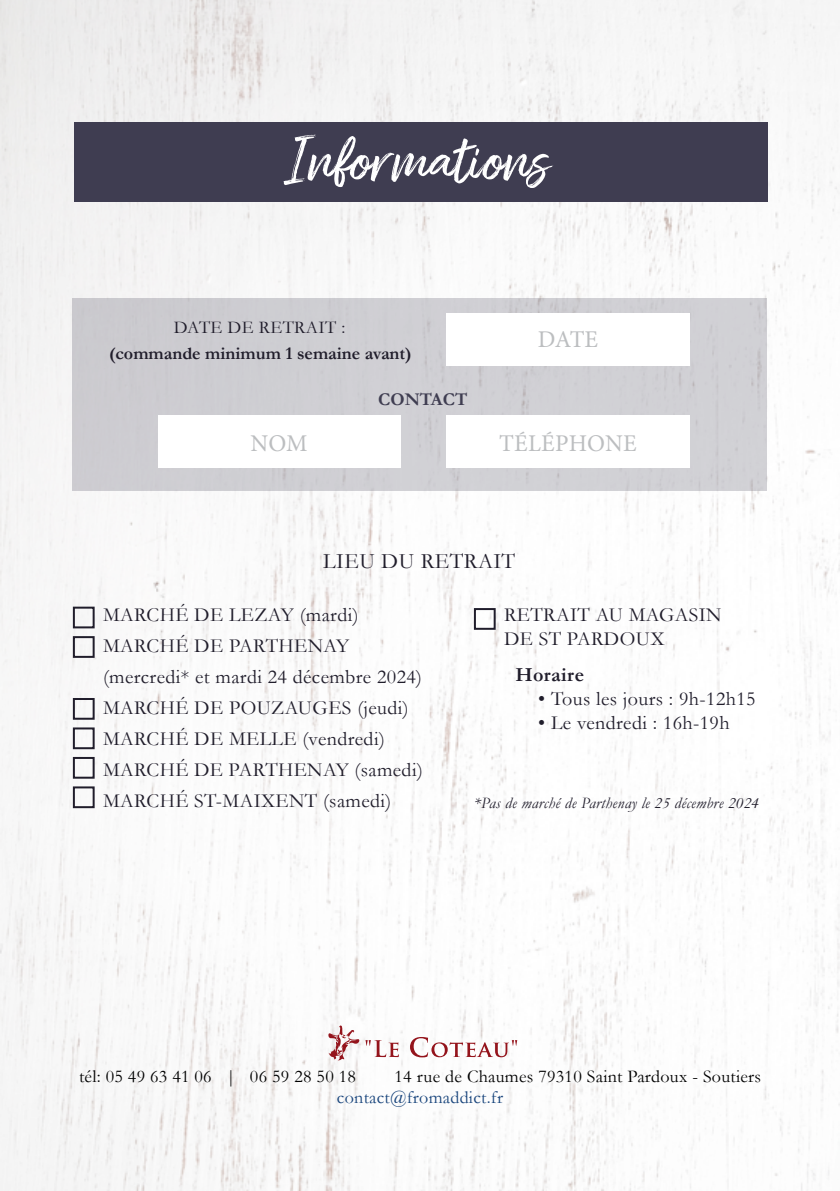
<style>
.page{position:relative;width:840px;height:1191px;background:#fff}
.page>*{position:absolute;margin:0;border:0;box-sizing:border-box;transform-origin:0 0}
.t1{font:62px "Amithen";color:#fff}
.t2{font:24px "Minion Pro";letter-spacing:.005em;color:#bcbec0}
.t3{font:22px "Garamond";letter-spacing:.02em;color:#201d2b}
.t4{font:20px/31px "Garamond";letter-spacing:.02em;color:#201d2b}
.t5{font:700 20px "Garamond";letter-spacing:.02em;color:#201d2b}
.t6{font:18px/21.6px "Garamond";letter-spacing:.015em;color:#000}
.t7{font:700 18px "Garamond";color:#201d2b}
.t8{font:18px "Garamond";letter-spacing:.02em;color:#201d2b}
.t9{font:700 18px "Garamond";color:#3f3d51}
.t10{font:italic 16px "Garamond";letter-spacing:.02em;color:#201d2b}
.s1{color:#19457c}
</style>
<div class="page">
<img style="left:0;top:0;width:839px;height:1191px">
<div style="left:72px;top:298px;width:694px;height:192px;background:#cfcfd3"></div>
<svg style="left:328px;top:1025px;width:31px;height:35px"></svg>
<svg style="left:365px;top:1040px;width:34px;height:17px"></svg>
<svg style="left:410px;top:1037px;width:107px;height:20px"></svg>
<div style="left:446px;top:313px;width:243px;height:52px;background:#fff"></div>
<div style="left:159px;top:415px;width:242px;height:53px;background:#fff"></div>
<div style="left:446px;top:415px;width:243px;height:53px;background:#fff"></div>
<div style="left:73px;top:606px;width:22px;height:22px;border:2px solid #201d2b"></div>
<div style="left:73px;top:636px;width:22px;height:22px;border:2px solid #201d2b"></div>
<div style="left:73px;top:698px;width:22px;height:21px;border:2px solid #201d2b"></div>
<div style="left:73px;top:727px;width:22px;height:22px;border:2px solid #201d2b"></div>
<div style="left:73px;top:757px;width:22px;height:21px;border:2px solid #201d2b"></div>
<div style="left:73px;top:786px;width:22px;height:22px;border:2px solid #201d2b"></div>
<div style="left:473px;top:608px;width:22px;height:22px;border:2px solid #201d2b"></div>
<div style="left:74px;top:123px;width:693px;height:79px;background:#3f3d51"></div>
<p class="t1" style="left:288px;top:122px;width:261px">Informations</p>
<p class="t8" style="left:174px;top:315px;width:173px">DATE DE RETRAIT :</p>
<p class="t7" style="left:109px;top:341px;width:304px">(commande minimum 1 semaine avant)</p>
<p class="t9" style="left:378px;top:387px;width:91px">CONTACT</p>
<p class="t2" style="left:537px;top:323px;width:62px">DATE</p>
<p class="t2" style="left:250px;top:427px;width:59px">NOM</p>
<p class="t2" style="left:499px;top:427px;width:139px">TÉLÉPHONE</p>
<p class="t3" style="left:323px;top:546px;width:193px">LIEU DU RETRAIT</p>
<p class="t4" style="left:103px;top:599px;width:257px">MARCHÉ DE LEZAY (mardi)</p>
<p class="t4" style="left:103px;top:630px;width:320px">MARCHÉ DE PARTHENAY (mercredi* et mardi 24 décembre 2024)</p>
<p class="t4" style="left:103px;top:692px;width:307px">MARCHÉ DE POUZAUGES (jeudi)</p>
<p class="t4" style="left:103px;top:723px;width:283px">MARCHÉ DE MELLE (vendredi)</p>
<p class="t4" style="left:103px;top:754px;width:321px">MARCHÉ DE PARTHENAY (samedi)<br>MARCHÉ ST-MAIXENT (samedi)</p>
<p class="t4" style="left:504px;top:602px;width:219px;line-height:24px">RETRAIT AU MAGASIN<br>DE ST PARDOUX</p>
<p class="t5" style="left:515px;top:660px;width:70px">Horaire</p>
<p class="t4" style="left:538px;top:682px;width:219px">• Tous les jours : 9h-12h15</p>
<p class="t4" style="left:538px;top:706px;width:193px">• Le vendredi : 16h-19h</p>
<p class="t10" style="left:473px;top:792px;width:286px">*Pas de marché de Parthenay le 25 décembre 2024</p>
<p class="t6" style="left:337px;top:1064px;width:425px;text-indent:57px">14 rue de Chaumes 79310 Saint Pardoux - Soutiers <span class="s1">contact@fromaddict.fr</span></p>
<p class="t6" style="left:79px;top:1064px;width:278px">tél: 05 49 63 41 06 | 06 59 28 50 18</p>
</div>
